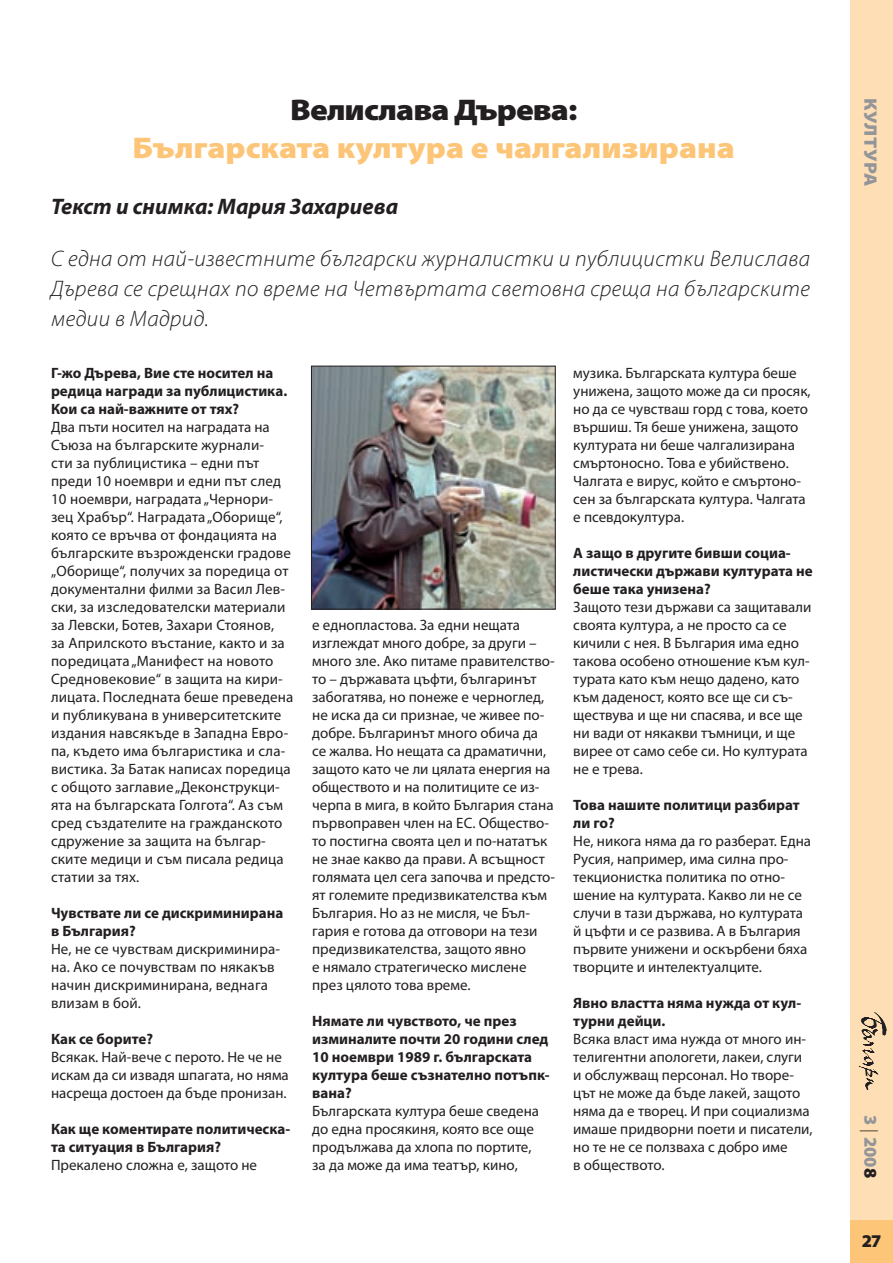
<style>
.page{position:relative;width:893px;height:1263px;background:#fff}
.page>*{position:absolute;margin:0;border:0;box-sizing:border-box;transform-origin:0 0}
.t1{font:900 30px "Myriad Pro";color:#fdc577;scale:1.1 1}
.t2{font:900 30px "Myriad Pro";letter-spacing:-.03em;color:#231f20;scale:1.1 1}
.t3{font:italic 300 22.5px/30px "Myriad Pro";letter-spacing:.02em;color:#231f20;text-align:justify}
.t4{font:italic 700 22.5px "Myriad Pro";color:#231f20}
.t5{font:900 18px "Myriad Pro";color:#939598;scale:1.1 1}
.t6{font:900 18px "Myriad Pro";color:#939598}
.t7{font:900 18px "Myriad Pro";color:#231f20}
.t8{font:15px/18px "Myriad Pro";color:#231f20}
.t9{font:700 15px/18px "Myriad Pro";color:#231f20}
.s1{font-weight:300;color:#231f20}
.s2{color:#231f20}
</style>
<div class="page">
<img style="left:313px;top:368px;width:241px;height:239px">
<div style="left:311px;top:366px;width:245px;height:243px;border:1px solid #231f20"></div>
<div style="left:850px;top:0;width:43px;height:1263px;background:#fedfb5"></div>
<div style="left:850px;top:1220px;width:43px;height:43px;background:#fdc577"></div>
<img style="left:858px;top:1012px;width:28px;height:78px">
<h1 class="t2" style="left:290px;top:99px;width:263px">Велислава Дърева:</h1>
<h1 class="t1" style="left:132px;top:136px;width:549px">Българската култура е чалгализирана</h1>
<h2 class="t4" style="left:51px;top:198px;width:349px">Текст и снимка: Мария Захариева</h2>
<h2 class="t3" style="left:51px;top:246px;width:761px">С една от най-известните български журналистки и публицистки Велислава Дърева се срещнах по време на Четвъртата световна среща на българските медии в Мадрид.</h2>
<p class="t9" style="left:51px;top:365px;width:238px">Г-жо Дърева, Вие сте носител на редица награди за публицистика.<br>Кои са най-важните от тях?</p>
<p class="t8" style="left:51px;top:419px;width:244px">Два пъти носител на наградата на<br>Съюза на българските журнали-<br>сти за публицистика – едни път преди 10 ноември и едни път след<br>10 ноември, наградата „Чернори&shy;зец Храбър“. Наградата „Оборище“, която се връчва от фондацията на българските възрожденски градове „Оборище“, получих за поредица от документални филми за Васил Лев&shy;ски, за изследователски материали за Левски, Ботев, Захари Стоянов,<br>за Априлското въстание, както и за поредицата „Манифест на новото<br>Средновековие“ в защита на кири&shy;лицата. Последната беше преведена и публикувана в университетските издания навсякъде в Западна Евро&shy;па, където има българистика и сла&shy;вистика. За Батак написах поредица с общото заглавие „Деконструкци&shy;ята на българската Голгота“. Аз съм сред създателите на гражданското сдружение за защита на българ&shy;ските медици и съм писала редица статии за тях.</p>
<p class="t9" style="left:51px;top:905px;width:234px">Чувствате ли се дискриминирана в България?</p>
<p class="t8" style="left:51px;top:941px;width:230px">Не, не се чувствам дискриминира&shy;на. Ако се почувствам по някакъв начин дискриминирана, веднага влизам в бой.</p>
<p class="t9" style="left:51px;top:1031px;width:104px">Как се борите?</p>
<p class="t8" style="left:51px;top:1049px;width:239px">Всякак. Най-вече с перото. Не че не искам да си извадя шпагата, но няма насреща достоен да бъде пронизан.</p>
<p class="t9" style="left:51px;top:1121px;width:241px">Как ще коментирате политическа&shy;та ситуация в България?</p>
<p class="t8" style="left:51px;top:1157px;width:208px">Прекалено сложна е, защото не</p>
<p class="t8" style="left:312px;top:617px;width:244px">е еднопластова. За едни нещата изглеждат много добре, за други – много зле. Ако питаме правителство&shy;то – държавата цъфти, българинът забогатява, но понеже е черноглед, не иска да си признае, че живее по&shy;добре. Българинът много обича да се жалва. Но нещата са драматични, защото като че ли цялата енергия на обществото и на политиците се из&shy;черпа в мига, в който България стана първоправен член на ЕС. Общество&shy;то постигна своята цел и по-нататък не знае какво да прави. А всъщност голямата цел сега започва и предсто&shy;ят големите предизвикателства към България. Но аз не мисля, че Бъл&shy;гария е готова да отговори на тези предизвикателства, защото явно<br>е нямало стратегическо мислене през цялото това време.</p>
<p class="t9" style="left:312px;top:1013px;width:239px">Нямате ли чувството, че през изминалите почти 20 години след<br>10 ноември 1989 г. българската култура беше съзнателно потъпк&shy;вана?</p>
<p class="t8" style="left:312px;top:1103px;width:228px">Българската култура беше сведена до една просякиня, която все още продължава да хлопа по портите, за да може да има театър, кино,</p>
<p class="t8" style="left:573px;top:365px;width:239px">музика. Българската култура беше унижена, защото може да си просяк, но да се чувстваш горд с това, което вършиш. Тя беше унижена, защото културата ни беше чалгализирана смъртоносно. Това е убийствено.<br>Чалгата е вирус, който е смъртоно&shy;сен за българската култура. Чалгата е псевдокултура.</p>
<p class="t9" style="left:573px;top:545px;width:241px">А защо в другите бивши социа&shy;листически държави културата не беше така унизена?</p>
<p class="t8" style="left:573px;top:599px;width:240px">Защото тези държави са защитавали своята култура, а не просто са се кичили с нея. В България има едно такова особено отношение към кул&shy;турата като към нещо дадено, като към даденост, която все ще си съ&shy;ществува и ще ни спасява, и все ще ни вади от някакви тъмници, и ще вирее от само себе си. Но културата не е трева.</p>
<p class="t9" style="left:573px;top:797px;width:228px">Това нашите политици разбират ли го?</p>
<p class="t8" style="left:573px;top:833px;width:239px">Не, никога няма да го разберат. Една<br>Русия, например, има силна про&shy;текционистка политика по отно&shy;шение на културата. Какво ли не се случи в тази държава, но културата й цъфти и се развива. А в България първите унижени и оскърбени бяха творците и интелектуалците.</p>
<p class="t9" style="left:573px;top:995px;width:229px">Явно властта няма нужда от кул&shy;турни дейци.</p>
<p class="t8" style="left:573px;top:1031px;width:241px">Всяка власт има нужда от много ин&shy;телигентни апологети, лакеи, слуги и обслужващ персонал. Но творе&shy;цът не може да бъде лакей, защото няма да е творец. И при социализма имаше придворни поети и писатели, но те не се ползваха с добро име<br>в обществото.</p>
<p class="t5" style="left:877px;top:98px;width:82px;rotate:90deg">КУЛТУРА</p>
<p class="t6" style="left:877px;top:1115px;width:64px;rotate:90deg">3 <span class="s1">|</span> 200<span class="s2">8</span></p>
<p class="t7" style="left:862px;top:1234px;width:21px">27</p>
</div>
